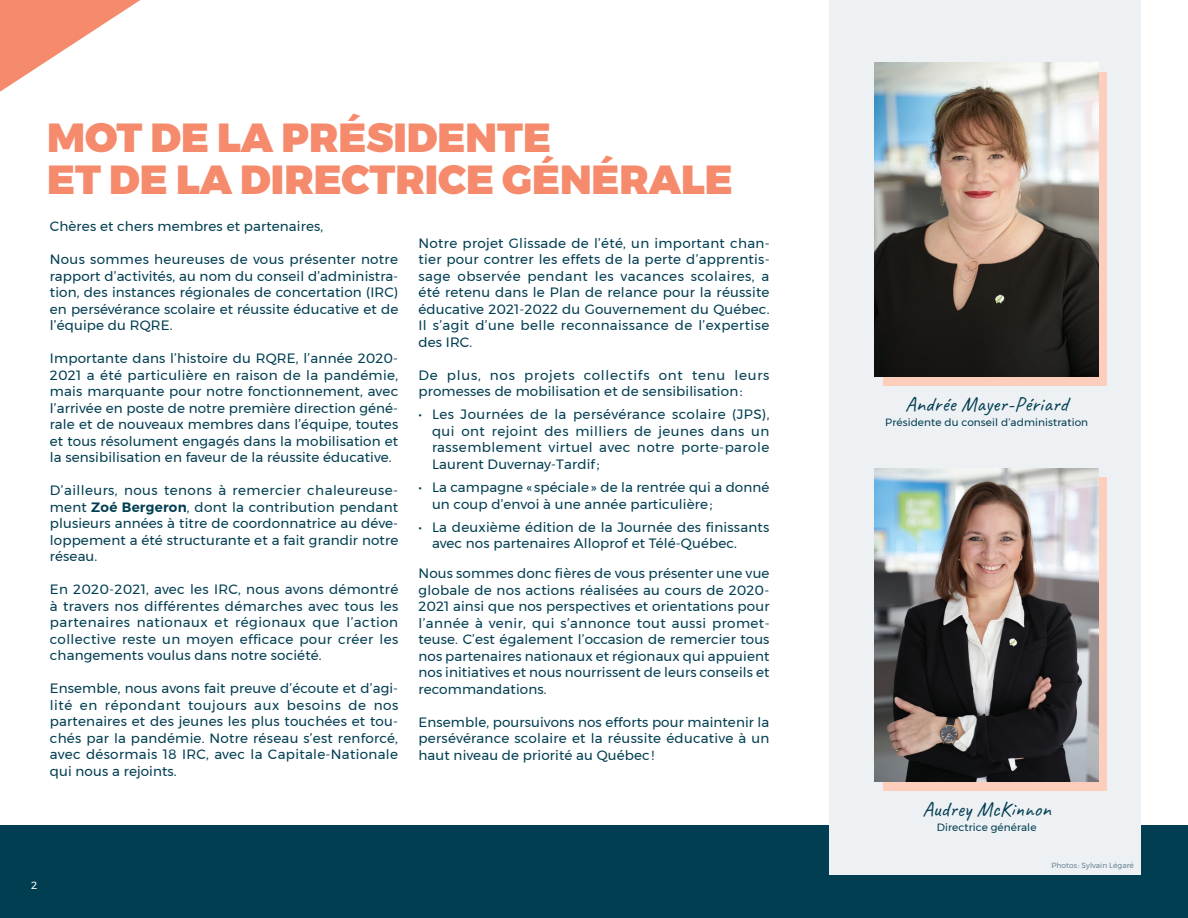
<style>
.page{position:relative;width:1188px;height:918px;background:#fff}
.page>*{position:absolute;margin:0;border:0;box-sizing:border-box;transform-origin:0 0}
.t1{font:900 40.5px/42px "Montserrat";color:#f58b6c}
.t2{font:21px "Caveat";letter-spacing:.01em;color:#023e52}
.t3{font:13.5px/16.5px "Montserrat";letter-spacing:.01em;color:#023e52;text-align:justify}
.t4{font:10.5px "Montserrat";letter-spacing:.01em;color:#023e52}
.t5{font:10.5px "Montserrat";color:#fff}
.t6{font:7.5px "Montserrat";color:#698596}
.s1{font-weight:600}
</style>
<div class="page">
<div style="left:0;top:825px;width:1188px;height:93px;background:#023e52"></div>
<div style="left:829px;top:0;width:312px;height:874px;background:#eef1f4"></div>
<svg style="left:0;top:0;width:140px;height:92px"></svg>
<div style="left:883px;top:72px;width:224px;height:314px;background:#fccebb"></div>
<div style="left:883px;top:477px;width:224px;height:314px;background:#fccebb"></div>
<img style="left:875px;top:63px;width:224px;height:314px">
<img style="left:875px;top:468px;width:224px;height:313px">
<h1 class="t1" style="left:47px;top:117px;width:687px">MOT DE LA PRÉSIDENTE<br>ET DE LA DIRECTRICE GÉNÉRALE</h1>
<p class="t3" style="left:50px;top:218px;width:275px">Chères et chers membres et partenaires,</p>
<p class="t3" style="left:50px;top:251px;width:350px">Nous sommes heureuses de vous présenter notre rapport d’activités, au nom du conseil d’administra&shy;tion, des instances régionales de concertation (IRC) en persévérance scolaire et réussite éducative et de l’équipe du RQRE.</p>
<p class="t3" style="left:50px;top:350px;width:350px">Importante dans l’histoire du RQRE, l’année 2020- 2021 a été particulière en raison de la pandémie, mais marquante pour notre fonctionnement, avec l’arrivée en poste de notre première direction géné&shy;rale et de nouveaux membres dans l’équipe, toutes et tous résolument engagés dans la mobilisation et la sensibilisation en faveur de la réussite éducative.</p>
<p class="t3" style="left:50px;top:482px;width:350px">D’ailleurs, nous tenons à remercier chaleureuse&shy;ment <span class="s1">Zoé Bergeron</span>, dont la contribution pendant plusieurs années à titre de coordonnatrice au déve&shy;loppement a été structurante et a fait grandir notre réseau.</p>
<p class="t3" style="left:50px;top:581px;width:350px">En 2020-2021, avec les IRC, nous avons démontré à travers nos différentes démarches avec tous les partenaires nationaux et régionaux que l’action collective reste un moyen efficace pour créer les changements voulus dans notre société.</p>
<p class="t3" style="left:50px;top:680px;width:350px">Ensemble, nous avons fait preuve d’écoute et d’agi&shy;lité en répondant toujours aux besoins de nos partenaires et des jeunes les plus touchées et tou&shy;chés par la pandémie. Notre réseau s’est renforcé, avec désormais 18 IRC, avec la Capitale-Nationale qui nous a rejoints.</p>
<p class="t3" style="left:418px;top:235px;width:353px">Notre projet Glissade de l’été, un important chan&shy;tier pour contrer les effets de la perte d’apprentis&shy;sage observée pendant les vacances scolaires, a été retenu dans le Plan de relance pour la réussite éducative 2021-2022 du Gouvernement du Québec.<br>Il s’agit d’une belle reconnaissance de l’expertise des IRC.</p>
<p class="t3" style="left:418px;top:367px;width:352px">De plus, nos projets collectifs ont tenu leurs promesses de mobilisation et de sensibilisation :</p>
<p class="t3" style="left:432px;top:406px;width:339px;text-indent:-14px">• Les Journées de la persévérance scolaire (JPS), qui ont rejoint des milliers de jeunes dans un rassemblement virtuel avec notre porte-parole Laurent Duvernay-Tardif ;</p>
<p class="t3" style="left:432px;top:479px;width:339px;text-indent:-14px">• La campagne « spéciale » de la rentrée qui a donné un coup d’envoi à une année particulière ;</p>
<p class="t3" style="left:432px;top:519px;width:339px;text-indent:-14px">• La deuxième édition de la Journée des finissants avec nos partenaires Alloprof et Télé-Québec.</p>
<p class="t3" style="left:418px;top:565px;width:353px">Nous sommes donc fières de vous présenter une vue globale de nos actions réalisées au cours de 2020- 2021 ainsi que nos perspectives et orientations pour l’année à venir, qui s’annonce tout aussi promet&shy;teuse. C’est également l’occasion de remercier tous nos partenaires nationaux et régionaux qui appuient nos initiatives et nous nourrissent de leurs conseils et recommandations.</p>
<p class="t3" style="left:418px;top:714px;width:352px">Ensemble, poursuivons nos efforts pour maintenir la persévérance scolaire et la réussite éducative à un haut niveau de priorité au Québec !</p>
<p class="t5" style="left:31px;top:877px;width:8px">2</p>
<h2 class="t2" style="left:905px;top:391px;width:164px">Andrée Mayer-Périard</h2>
<p class="t4" style="left:885px;top:414px;width:205px">Présidente du conseil d’administration</p>
<h2 class="t2" style="left:922px;top:796px;width:130px">Audrey McKinnon</h2>
<p class="t4" style="left:937px;top:820px;width:101px">Directrice générale</p>
<p class="t6" style="left:1052px;top:860px;width:84px">Photos : Sylvain Légaré</p>
</div>
